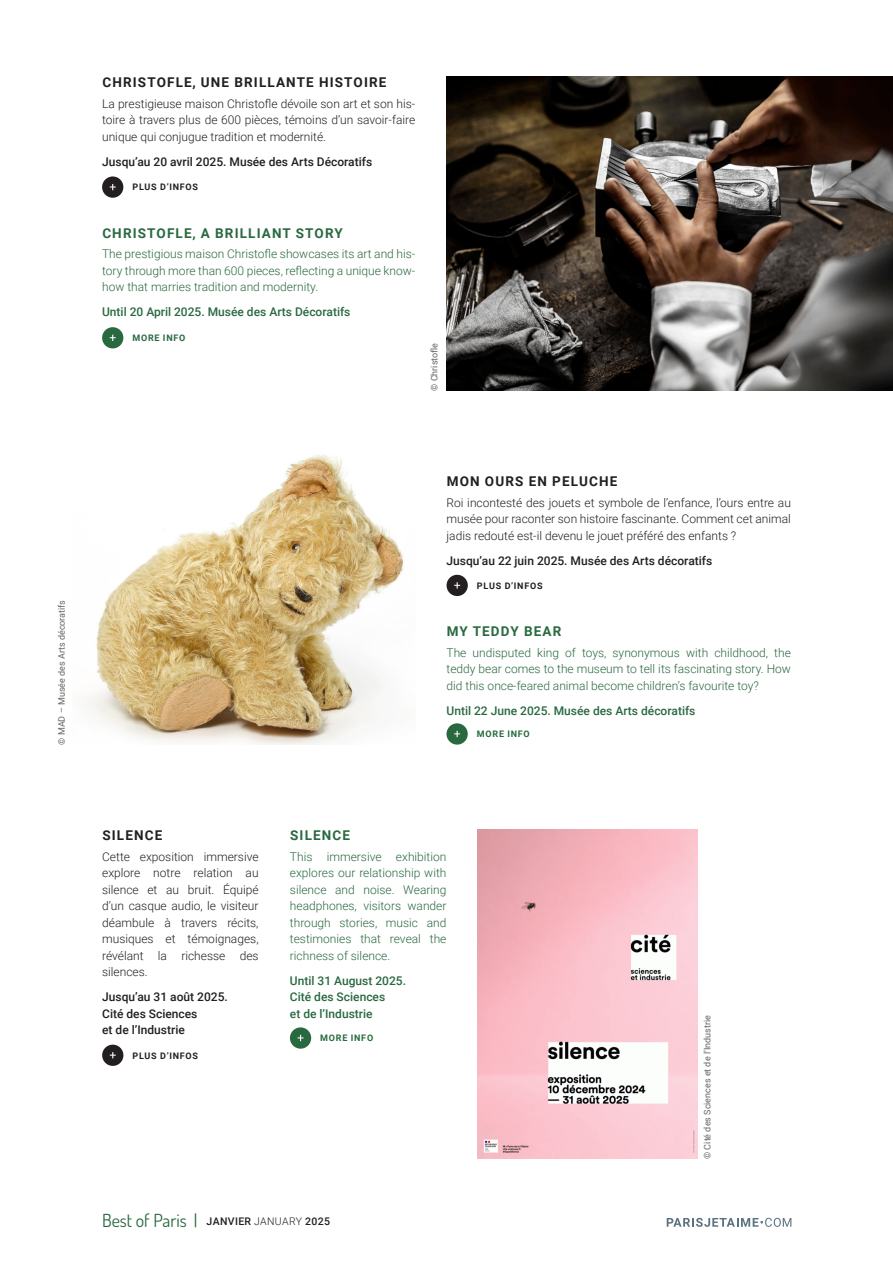
<style>
.page{position:relative;width:893px;height:1263px;background:#fff}
.page>*{position:absolute;margin:0;border:0;box-sizing:border-box;transform-origin:0 0}
.t1{font:18px "Dosis";color:#296940}
.titre_module_FR{font:700 13.5px "Roboto";letter-spacing:.085em;color:#231f20}
.titre_module_EN{font:700 13.5px "Roboto";letter-spacing:.085em;color:#296940}
.texte_courant_FR{font:300 12px/16.5px "Roboto";color:#231f20;text-align:justify}
.texte_courant_EN{font:300 12px/16.5px "Roboto";color:#296940;text-align:justify}
.coordonnées_EN{font:500 12px/16.5px "Roboto";color:#296940}
.coordonnées_FR{font:500 12px "Roboto";color:#231f20}
.texte_courant_FR-2{font:500 12px/16.5px "Roboto";color:#231f20}
.crédit_photo{font:9px "Roboto";color:#636366}
.t2{font:700 9px "Roboto";letter-spacing:.085em;color:#231f20}
.t3{font:700 9px "Roboto";letter-spacing:.085em;color:#296940}
.s1{font-family:"Roboto";font-weight:500;font-size:10.5px;color:#231f20}
.s2{font-family:"Roboto";font-weight:300;font-size:10.5px;color:#231f20}
</style>
<div class="page">
<svg style="left:667px;top:1218px;width:124px;height:9px"></svg>
<img style="left:86px;top:454px;width:318px;height:291px">
<div style="left:102px;top:176px;width:21px;height:22px;background:#231f20;border-radius:50%"></div>
<svg style="left:110px;top:184px;width:6px;height:6px"></svg>
<div style="left:102px;top:327px;width:21px;height:21px;background:#296940;border-radius:50%"></div>
<svg style="left:110px;top:335px;width:6px;height:6px"></svg>
<img style="left:446px;top:77px;width:447px;height:314px">
<img style="left:478px;top:830px;width:219px;height:329px">
<div style="left:447px;top:575px;width:21px;height:21px;background:#231f20;border-radius:50%"></div>
<svg style="left:454px;top:582px;width:6px;height:7px"></svg>
<div style="left:102px;top:1045px;width:21px;height:21px;background:#231f20;border-radius:50%"></div>
<svg style="left:110px;top:1052px;width:6px;height:6px"></svg>
<div style="left:290px;top:1027px;width:21px;height:22px;background:#296940;border-radius:50%"></div>
<svg style="left:298px;top:1035px;width:6px;height:6px"></svg>
<div style="left:446px;top:723px;width:22px;height:22px;background:#296940;border-radius:50%"></div>
<svg style="left:454px;top:731px;width:6px;height:6px"></svg>
<p class="crédit_photo" style="left:55px;top:745px;width:146px;rotate:-90deg">© MAD – Musée des Arts décoratifs</p>
<p class="titre_module_FR" style="left:102px;top:73px;width:286px">CHRISTOFLE, UNE BRILLANTE HISTOIRE</p>
<p class="texte_courant_FR" style="left:102px;top:95px;width:315px">La prestigieuse maison Christofle dévoile son art et son his&shy;toire à travers plus de 600 pièces, témoins d’un savoir-faire unique qui conjugue tradition et modernité.</p>
<p class="coordonnées_FR" style="left:102px;top:153px;width:272px">Jusqu’au 20 avril 2025. Musée des Arts Décoratifs</p>
<p class="t2" style="left:132px;top:181px;width:67px">PLUS D’INFOS</p>
<p class="titre_module_EN" style="left:102px;top:223px;width:242px">CHRISTOFLE, A BRILLIANT STORY</p>
<p class="texte_courant_EN" style="left:102px;top:245px;width:315px">The prestigious maison Christofle showcases its art and his&shy;tory through more than 600 pieces, reflecting a unique know&shy;how that marries tradition and modernity.</p>
<p class="coordonnées_EN" style="left:102px;top:303px;width:250px">Until 20 April 2025. Musée des Arts Décoratifs</p>
<p class="t3" style="left:132px;top:332px;width:54px">MORE INFO</p>
<p class="crédit_photo" style="left:428px;top:391px;width:49px;rotate:-90deg">© Christofle</p>
<p class="titre_module_FR" style="left:447px;top:472px;width:172px">MON OURS EN PELUCHE</p>
<p class="texte_courant_FR" style="left:447px;top:494px;width:346px">Roi incontesté des jouets et symbole de l’enfance, l’ours entre au musée pour raconter son histoire fascinante. Comment cet animal jadis redouté est-il devenu le jouet préféré des enfants ?</p>
<p class="coordonnées_FR" style="left:447px;top:552px;width:267px">Jusqu’au 22 juin 2025. Musée des Arts décoratifs</p>
<p class="t2" style="left:477px;top:579px;width:67px">PLUS D’INFOS</p>
<p class="titre_module_EN" style="left:447px;top:622px;width:116px">MY TEDDY BEAR</p>
<p class="texte_courant_EN" style="left:447px;top:644px;width:346px">The undisputed king of toys, synonymous with childhood, the teddy bear comes to the museum to tell its fascinating story. How did this once-feared animal become children’s favourite toy?</p>
<p class="coordonnées_EN" style="left:447px;top:702px;width:250px">Until 22 June 2025. Musée des Arts décoratifs</p>
<p class="t3" style="left:477px;top:728px;width:54px">MORE INFO</p>
<p class="titre_module_FR" style="left:102px;top:825px;width:62px">SILENCE</p>
<p class="texte_courant_FR" style="left:102px;top:847px;width:158px">Cette exposition immersive explore notre relation au silence et au bruit. Équipé d’un casque audio, le visiteur déambule à travers récits, musiques et témoignages, révélant la richesse des silences.</p>
<p class="texte_courant_FR-2" style="left:102px;top:988px;width:127px">Jusqu’au 31 août 2025.</p>
<p class="texte_courant_FR-2" style="left:102px;top:1004px;width:97px">Cité des Sciences et de l’Industrie</p>
<p class="t2" style="left:133px;top:1049px;width:67px">PLUS D’INFOS</p>
<p class="titre_module_EN" style="left:290px;top:825px;width:62px">SILENCE</p>
<p class="texte_courant_EN" style="left:290px;top:847px;width:158px">This immersive exhibition explores our relationship with silence and noise. Wearing headphones, visitors wander through stories, music and testimonies that reveal the richness of silence.</p>
<p class="coordonnées_EN" style="left:290px;top:971px;width:118px">Until 31 August 2025.<br>Cité des Sciences<br>et de l’Industrie</p>
<p class="t3" style="left:320px;top:1032px;width:54px">MORE INFO</p>
<h1 class="t1" style="left:102px;top:1207px;width:229px">Best of Paris | <span class="s1">JANVIER</span> <span class="s2">JANUARY</span> <span class="s1">2025</span></h1>
<p class="crédit_photo" style="left:701px;top:1159px;width:145px;rotate:-90deg">© Cité des Sciences et de l’Industrie</p>
</div>
